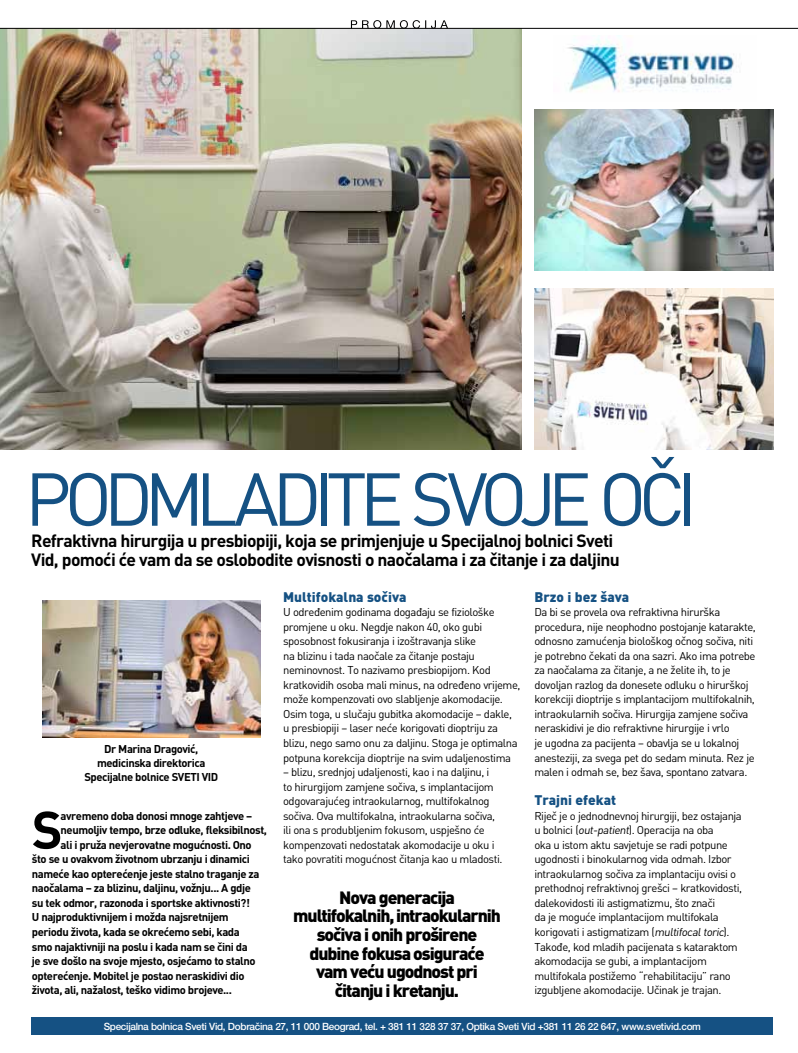
<style>
.page{position:relative;width:798px;height:1053px;background:#fff}
.page>*{position:absolute;margin:0;border:0;box-sizing:border-box;transform-origin:0 0}
.t1{font:73.62px "DIN";letter-spacing:-.105em;color:#155183}
.t2{font:700 52px "DIN";color:#000}
.t3{font:900 17.62px/18.8px "DIN";letter-spacing:-.06em;color:#000;text-align:center}
.t4{font:700 17.5px/18.8px "DIN";letter-spacing:-.04em;color:#000}
.t5{font:900 13.75px "DIN";color:#155183}
.t6{font:11.25px/14.5px "DIN";letter-spacing:-.04em;color:#000}
.t7{font:700 11.25px/13.8px "DIN";letter-spacing:-.04em;color:#000;text-align:center}
.t8{font:500 10px "Helvetica Neue LT Pro";letter-spacing:-.03em;color:#fff}
.s1{font-style:italic}
</style>
<div class="page">
<div style="left:32px;top:1017px;width:740px;height:18px;background:#155183"></div>
<img style="left:0;top:29px;width:521px;height:421px">
<img style="left:42px;top:601px;width:218px;height:136px">
<img style="left:534px;top:109px;width:238px;height:161px">
<img style="left:534px;top:289px;width:238px;height:161px">
<img style="left:568px;top:38px;width:166px;height:54px">
<hr style="left:0;top:28px;width:797px;height:1px;background:#000">
<svg style="left:351px;top:20px;width:97px;height:9px"></svg>
<h1 class="t1" style="left:25px;top:457px;width:674px">PoDmladite svoje oči</h1>
<h3 class="t4" style="left:31px;top:531px;width:590px">Refraktivna hirurgija u presbiopiji, koja se primjenjuje u Specijalnoj bolnici Sveti<br>Vid, pomoći će vam da se oslobodite ovisnosti o naočalama i za čitanje i za daljinu</h3>
<p class="t5" style="left:283px;top:588px;width:125px">Multifokalna sočiva</p>
<p class="t6" style="left:283px;top:605px;width:239px">U određenim godinama događaju se fiziološke promjene u oku. Negdje nakon 40, oko gubi sposobnost fokusiranja i izoštravanja slike<br>na blizinu i tada naočale za čitanje postaju neminovnost. To nazivamo presbiopijom. Kod kratkovidih osoba mali minus, na određeno vrijeme, može kompenzovati ovo slabljenje akomodacije.<br>Osim toga, u slučaju gubitka akomodacije – dakle, u presbiopiji – laser neće korigovati dioptriju za blizu, nego samo onu za daljinu. Stoga je optimalna potpuna korekcija dioptrije na svim udaljenostima</p>
<p class="t6" style="left:283px;top:764px;width:221px">– blizu, srednjoj udaljenosti, kao i na daljinu, i<br>to hirurgijom zamjene sočiva, s implantacijom odgovarajućeg intraokularnog, multifokalnog sočiva. Ova multifokalna, intraokularna sočiva, ili ona s produbljenim fokusom, uspješno će kompenzovati nedostatak akomodacije u oku i tako povratiti mogućnost čitanja kao u mladosti.</p>
<p class="t5" style="left:534px;top:588px;width:96px">Brzo i bez šava</p>
<p class="t6" style="left:534px;top:605px;width:223px">Da bi se provela ova refraktivna hirurška procedura, nije neophodno postojanje katarakte, odnosno zamućenja biološkog očnog sočiva, niti je potrebno čekati da ona sazri. Ako ima potrebe za naočalama za čitanje, a ne želite ih, to je dovoljan razlog da donesete odluku o hirurškoj korekciji dioptrije s implantacijom multifokalnih, intraokularnih sočiva. Hirurgija zamjene sočiva neraskidivi je dio refraktivne hirurgije i vrlo<br>je ugodna za pacijenta – obavlja se u lokalnoj anesteziji, za svega pet do sedam minuta. Rez je malen i odmah se, bez šava, spontano zatvara.</p>
<p class="t5" style="left:534px;top:791px;width:83px">Trajni efekat</p>
<p class="t6" style="left:534px;top:808px;width:209px">Riječ je o jednodnevnoj hirurgiji, bez ostajanja u bolnici (<span class="s1">out-patient</span>). Operacija na oba<br>oka u istom aktu savjetuje se radi potpune ugodnosti i binokularnog vida odmah. Izbor intraokularnog sočiva za implantaciju ovisi o prethodnoj refraktivnoj grešci – kratkovidosti, dalekovidosti ili astigmatizmu, što znači<br>da je moguće implantacijom multifokala korigovati i astigmatizam (<span class="s1">multifocaltoric</span>).<br>Takođe, kod mladih pacijenata s kataraktom akomodacija se gubi, a implantacijom multifokala postižemo “rehabilitaciju” rano izgubljene akomodacije. Učinak je trajan.</p>
<p class="t7" style="left:84px;top:742px;width:135px">Dr Marina Dragović, medicinska direktorica<br>Specijalne bolnice SVETI VID</p>
<h2 class="t2" style="left:32px;top:799px;width:32px">S</h2>
<p class="t7" style="left:61px;top:808px;width:193px">avremeno doba donosi mnoge zahtjeve –</p>
<p class="t7" style="left:61px;top:823px;width:208px">neumoljiv tempo, brze odluke, fleksibilnost,</p>
<p class="t7" style="left:61px;top:837px;width:192px">ali i pruža nevjerovatne mogućnosti. Ono</p>
<p class="t7" style="left:32px;top:852px;width:219px">što se u ovakvom životnom ubrzanju i dinamici</p>
<p class="t7" style="left:32px;top:866px;width:229px">nameće kao opterećenje jeste stalno traganje za</p>
<p class="t7" style="left:32px;top:881px;width:220px">naočalama – za blizinu, daljinu, vožnju... A gdje</p>
<p class="t7" style="left:32px;top:895px;width:219px">su tek odmor, razonoda i sportske aktivnosti?!</p>
<p class="t7" style="left:32px;top:910px;width:198px">U najproduktivnijem i možda najsretnijem</p>
<p class="t7" style="left:32px;top:924px;width:209px">periodu života, kada se okrećemo sebi, kada</p>
<p class="t7" style="left:32px;top:939px;width:217px">smo najaktivniji na poslu i kada nam se čini da</p>
<p class="t7" style="left:32px;top:953px;width:225px">je sve došlo na svoje mjesto, osjećamo to stalno</p>
<p class="t7" style="left:32px;top:968px;width:214px">opterećenje. Mobitel je postao neraskidivi dio</p>
<p class="t7" style="left:32px;top:982px;width:201px">života, ali, nažalost, teško vidimo brojeve...</p>
<h3 class="t3" style="left:293px;top:887px;width:209px">Nova generacija multifokalnih, intraokularnih sočiva i onih proširene dubine fokusa osiguraće vam veću ugodnost pri čitanju i kretanju.</h3>
<p class="t8" style="left:104px;top:1020px;width:598px">Specijalna bolnica Sveti Vid, Dobračina 27, 11 000 Beograd, tel. + 381 11 328 37 37, Optika Sveti Vid +381 11 26 22 647, www.svetivid.com</p>
</div>
